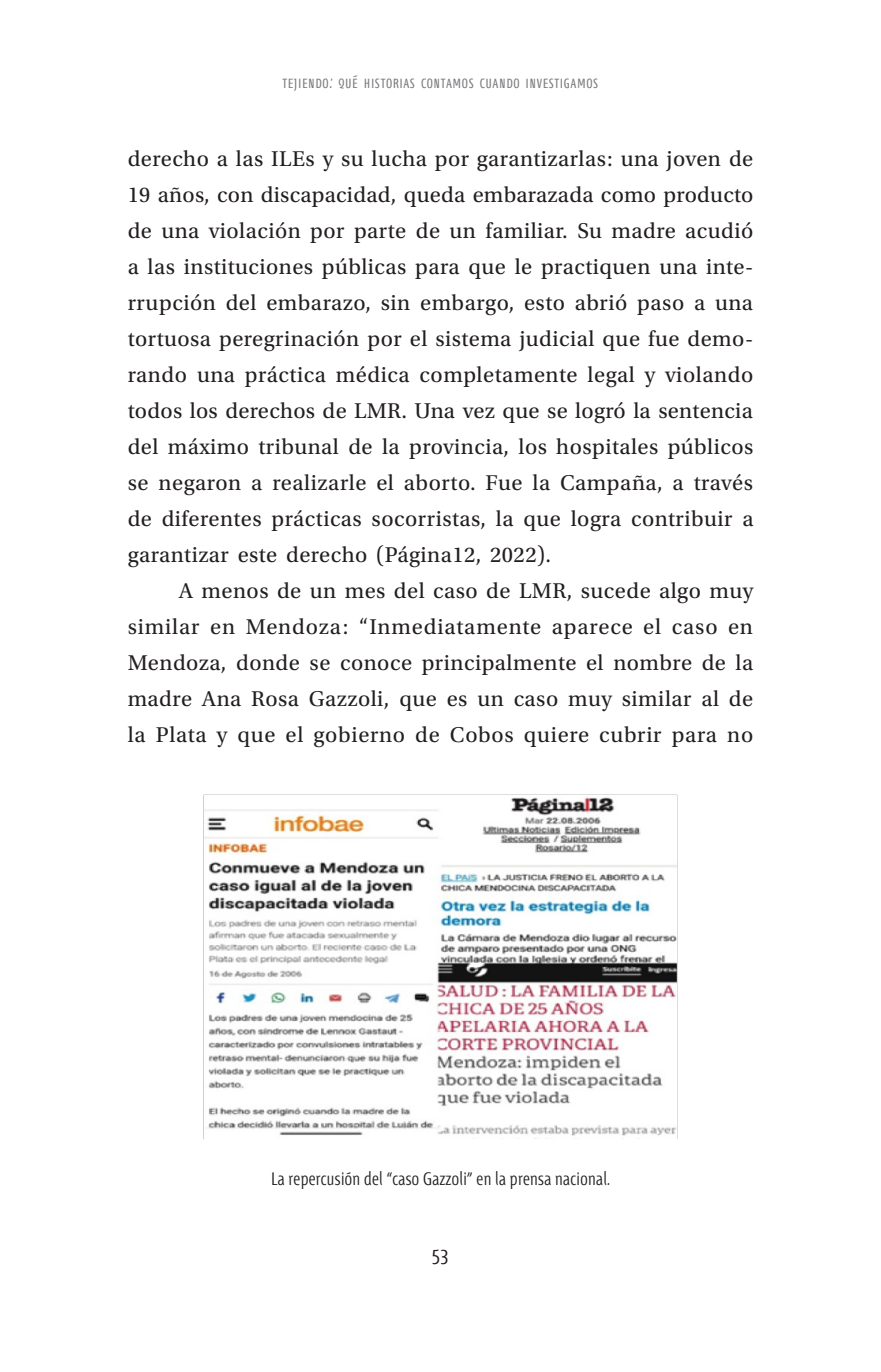
<style>
.page{position:relative;width:881px;height:1372px;background:#fff}
.page>*{position:absolute;margin:0;border:0;box-sizing:border-box;transform-origin:0 0}
.Tejiendo_texto{font:22.5px/36px "Utopia Std";letter-spacing:.02em;color:#231f20;text-align:justify}
.t1{font:300 22.5px "Fontana ND Ee SC";color:#231f20}
.Ejercicios_Epígrafe{font:300 18px "Fontana ND Cc Os F";letter-spacing:.02em;color:#231f20}
.t2{font:300 18px "Fontana ND Ee SC";letter-spacing:.03em;color:#7a7c7f}
</style>
<div class="page">
<img style="left:203px;top:794px;width:474px;height:345px">
<p class="t2" style="left:282px;top:73px;width:317px">tejiendo: qué historias contamos cuando investigamos</p>
<p class="Tejiendo_texto" style="left:128px;top:141px;width:627px">derecho a las ILEs y su lucha por garantizarlas: una joven de 19 años, con discapacidad, queda embarazada como producto de una violación por parte de un familiar. Su madre acudió a las instituciones públicas para que le practiquen una inte&shy;rrupción del embarazo, sin embargo, esto abrió paso a una tortuosa peregrinación por el sistema judicial que fue demo&shy;rando una práctica médica completamente legal y violando todos los derechos de LMR. Una vez que se logró la sentencia del máximo tribunal de la provincia, los hospitales públicos se negaron a realizarle el aborto. Fue la Campaña, a través de diferentes prácticas socorristas, la que logra contribuir a garantizar este derecho (Página12, 2022).</p>
<p class="Tejiendo_texto" style="left:128px;top:573px;width:627px;text-indent:51px">A menos de un mes del caso de LMR, sucede algo muy similar en Mendoza: “Inmediatamente aparece el caso en Mendoza, donde se conoce principalmente el nombre de la madre Ana Rosa Gazzoli, que es un caso muy similar al de la Plata y que el gobierno de Cobos quiere cubrir para no</p>
<p class="Ejercicios_Epígrafe" style="left:271px;top:1169px;width:340px">La repercusión del “caso Gazzoli” en la prensa nacional.</p>
<p class="t1" style="left:432px;top:1245px;width:18px">53</p>
</div>
